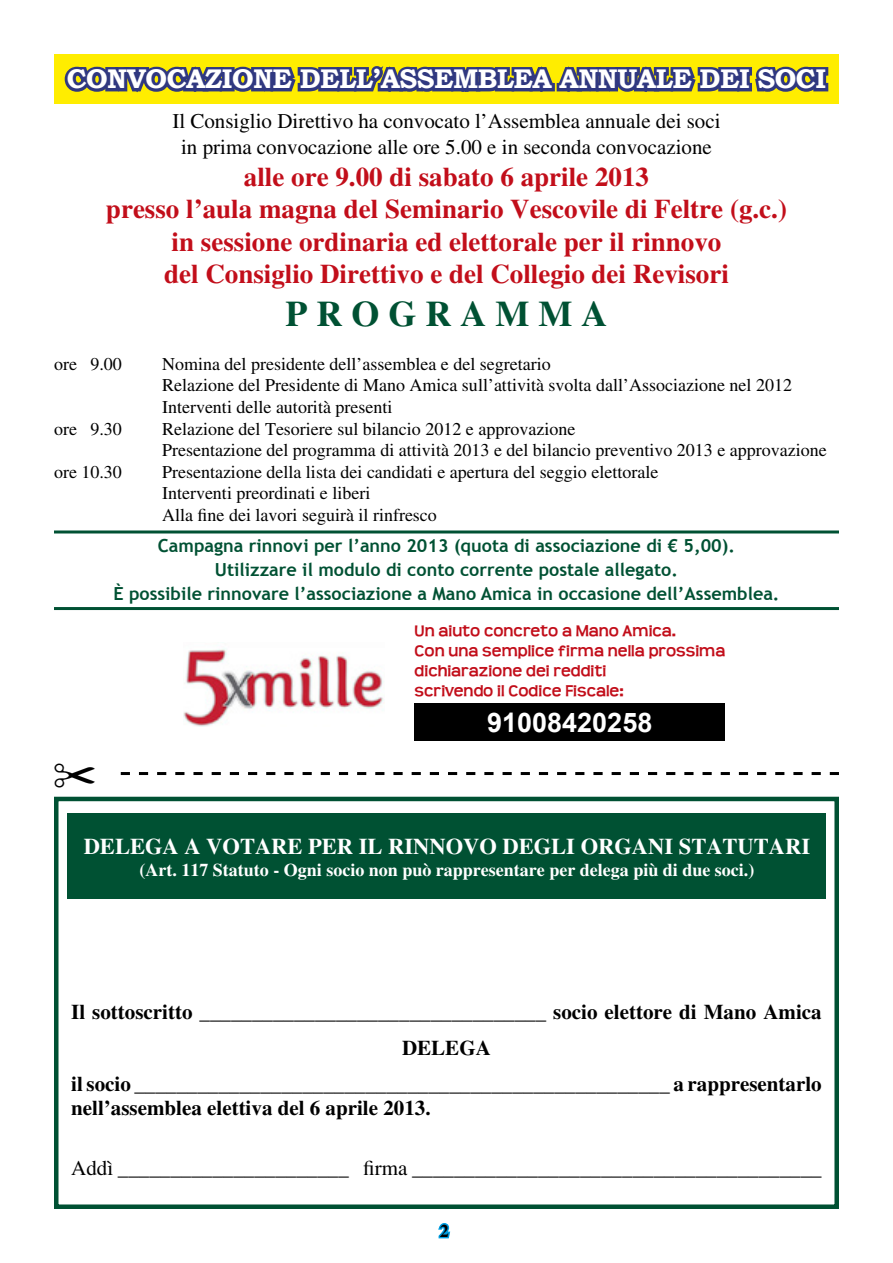
<style>
.page{position:relative;width:893px;height:1263px;background:#fff}
.page>*{position:absolute;margin:0;border:0;box-sizing:border-box;transform-origin:0 0}
.t1{font:45px "Dixieland Normal";color:#000}
.t2{font:700 36px "Times";color:#005133}
.t3{font:700 27px/32.4px "Times";color:#c20e1a;text-align:center}
.t4{font:700 27px "Bookman Old Style";letter-spacing:-.02em;color:#fff}
.t5{font:700 27px "Arial";color:#fff}
.t6{font:700 22.5px "Times";color:#fff}
.t7{font:700 21px/36px "Times";color:#000;text-align:center}
.t8{font:21px/25.2px "Times";color:#000;text-align:center}
.t9{font:18px/21.6px "Times";color:#000}
.t10{font:700 18px/24px "Trebuchet MS";color:#005133;text-align:center}
.t11{font:700 18px "Times";color:#fff}
.t12{font:700 18px "Times";color:#000}
.t13{font:700 16.5px/19.8px "Teen";color:#c20e1a}
</style>
<div class="page">
<svg style="left:438px;top:1223px;width:13px;height:16px"></svg>
<svg style="left:60px;top:54px;width:772px;height:50px;background:#a39c38"></svg>
<hr style="left:54px;top:530px;width:785px;height:3px;background:#005133">
<div style="left:54px;top:797px;width:785px;height:412px;border:4px solid #005133"></div>
<div style="left:68px;top:813px;width:758px;height:86px;background:#005133"></div>
<svg style="left:121px;top:772px;width:718px;height:3px"></svg>
<hr style="left:54px;top:607px;width:785px;height:3px;background:#005133">
<img style="left:184px;top:648px;width:200px;height:78px">
<div style="left:415px;top:703px;width:310px;height:38px;background:#000"></div>
<h3 class="t4" style="left:67px;top:63px;width:761px">CONVOCAZIONE DELL’ASSEMBLEA ANNUALE DEI SOCI</h3>
<p class="t8" style="left:172px;top:109px;width:550px">Il Consiglio Direttivo ha convocato l’Assemblea annuale dei soci in prima convocazione alle ore 5.00 e in seconda convocazione</p>
<h3 class="t3" style="left:106px;top:160px;width:682px">alle ore 9.00 di sabato 6 aprile 2013<br>presso l’aula magna del Seminario Vescovile di Feltre (g.c.) in sessione ordinaria ed elettorale per il rinnovo<br>del Consiglio Direttivo e del Collegio dei Revisori</h3>
<h2 class="t2" style="left:285px;top:293px;width:323px">P R O G R A M M A</h2>
<p class="t9" style="left:54px;top:353px;width:69px">ore 9.00</p>
<p class="t9" style="left:162px;top:353px;width:631px">Nomina del presidente dell’assemblea e del segretario<br>Relazione del Presidente di Mano Amica sull’attività svolta dall’Associazione nel 2012<br>Interventi delle autorità presenti</p>
<p class="t9" style="left:54px;top:418px;width:69px">ore 9.30</p>
<p class="t9" style="left:162px;top:418px;width:666px">Relazione del Tesoriere sul bilancio 2012 e approvazione<br>Presentazione del programma di attività 2013 e del bilancio preventivo 2013 e approvazione</p>
<p class="t9" style="left:54px;top:461px;width:69px">ore 10.30</p>
<p class="t9" style="left:162px;top:461px;width:498px">Presentazione della lista dei candidati e apertura del seggio elettorale<br>Interventi preordinati e liberi<br>Alla fine dei lavori seguirà il rinfresco</p>
<p class="t10" style="left:113px;top:534px;width:668px">Campagna rinnovi per l’anno 2013 (quota di associazione di € 5,00).<br>Utilizzare il modulo di conto corrente postale allegato.<br>è possibile rinnovare l’associazione a Mano Amica in occasione dell’Assemblea.</p>
<h1 class="t1" style="left:53px;top:754px;width:45px">"</h1>
<p class="t13" style="left:415px;top:621px;width:312px">Un aiuto concreto a Mano Amica.<br>Con una semplice firma nella prossima dichiarazione dei redditi<br>scrivendo il Codice Fiscale:</p>
<h3 class="t5" style="left:487px;top:704px;width:167px">91008420258</h3>
<p class="t6" style="left:84px;top:833px;width:728px">DELEGA A VOTARE PER IL RINNOVO DEGLI ORGANI STATUTARI</p>
<p class="t11" style="left:139px;top:859px;width:617px">(Art. 117 Statuto - Ogni socio non può rappresentare per delega più di due soci.)</p>
<p class="t7" style="left:71px;top:993px;width:752px">Il sottoscritto _________________________________ socio elettore di Mano Amica<br>DELEGA<br>il socio ___________________________________________________ a rappresentarlo</p>
<p class="t7" style="left:71px;top:1089px;width:361px">nell’assemblea elettiva del 6 aprile 2013.</p>
<p class="t8" style="left:71px;top:1155px;width:752px">Addì ______________________ firma _______________________________________</p>
<p class="t12" style="left:440px;top:1220px;width:10px">2</p>
</div>
